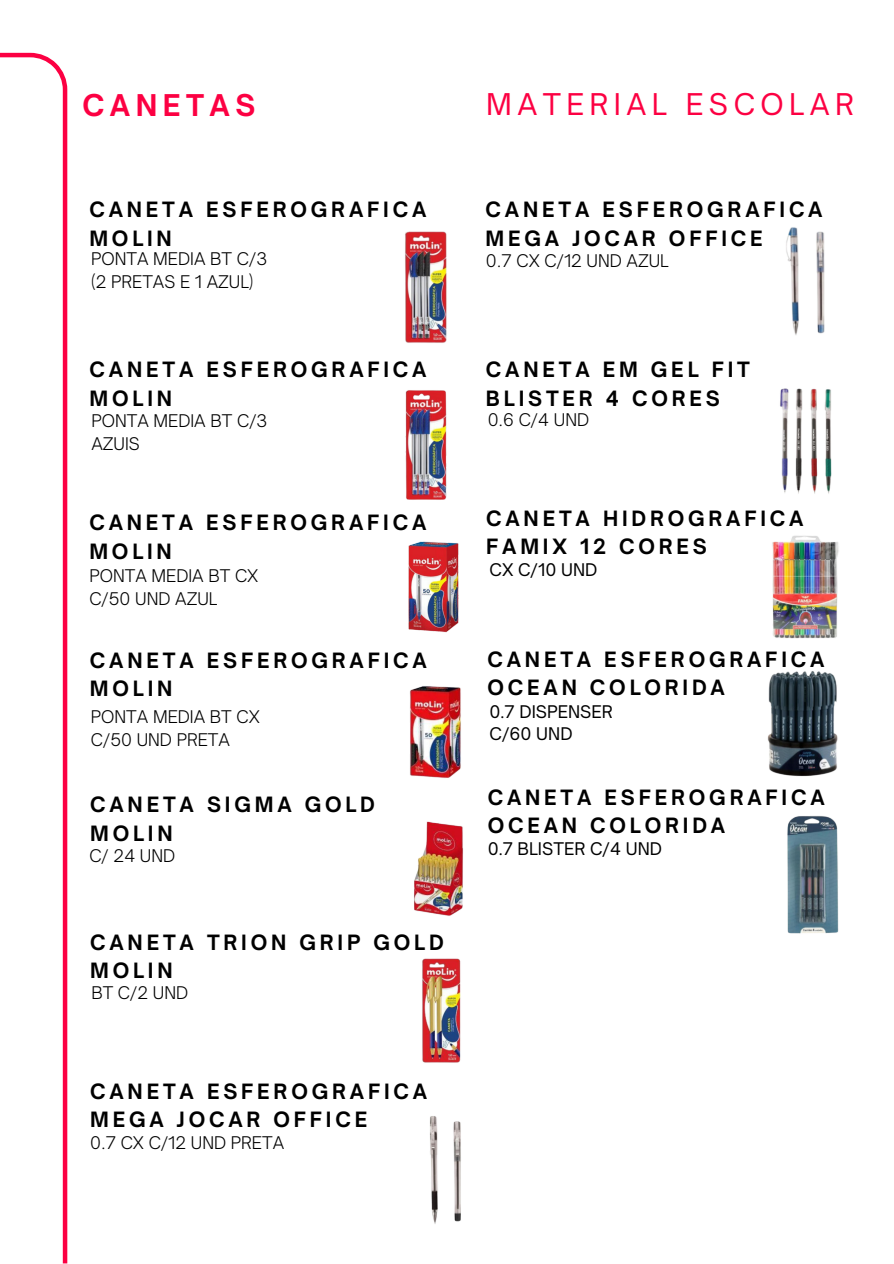
<style>
.page{position:relative;width:894px;height:1264px;background:#fff}
.page>*{position:absolute;margin:0;border:0;box-sizing:border-box;transform-origin:0 0}
.t1{font:28.65px "Open Sauce One";letter-spacing:.19em;color:#fc0042}
.t2{font:700 28.65px "Open Sauce One";letter-spacing:.19em;color:#fc0042}
.t3{font:700 20.25px/28.2px "Open Sauce One";letter-spacing:.19em;color:#000}
.t4{font:300 16.65px/22.6px "Open Sauce One";color:#000}
.t5{font:16.65px/22.6px "Open Sauce One";color:#000}
</style>
<div class="page">
<svg style="left:0;top:52px;width:68px;height:1211px"></svg>
<img style="left:405px;top:231px;width:42px;height:112px">
<img style="left:405px;top:390px;width:42px;height:110px">
<img style="left:408px;top:541px;width:51px;height:92px">
<img style="left:410px;top:686px;width:51px;height:92px">
<img style="left:414px;top:821px;width:49px;height:95px">
<img style="left:422px;top:958px;width:39px;height:105px">
<img style="left:430px;top:1116px;width:31px;height:108px">
<img style="left:786px;top:227px;width:39px;height:108px">
<img style="left:780px;top:388px;width:52px;height:106px">
<img style="left:772px;top:535px;width:67px;height:104px">
<img style="left:767px;top:671px;width:71px;height:106px">
<img style="left:787px;top:816px;width:52px;height:118px">
<h2 class="t2" style="left:82px;top:87px;width:174px">CANETAS</h2>
<p class="t1" style="left:486px;top:87px;width:369px">MATERIAL ESCOLAR</p>
<h1 class="t3" style="left:89px;top:195px;width:338px">CANETA ESFEROGRAFICA<br>MOLIN</h1>
<h3 class="t4" style="left:91px;top:247px;width:177px">PONTA MEDIA BT C/3 (2 PRETAS E 1 AZUL)</h3>
<h3 class="t3" style="left:90px;top:355px;width:338px">CANETA ESFEROGRAFICA<br>MOLIN</h3>
<p class="t4" style="left:91px;top:409px;width:177px">PONTA MEDIA BT C/3<br>AZUIS</p>
<p class="t3" style="left:89px;top:508px;width:338px">CANETA ESFEROGRAFICA<br>MOLIN</p>
<p class="t4" style="left:89px;top:564px;width:170px">PONTA MEDIA BT CX<br>C/50 UND AZUL</p>
<p class="t3" style="left:90px;top:646px;width:338px">CANETA ESFEROGRAFICA<br>MOLIN</p>
<h3 class="t4" style="left:91px;top:705px;width:170px">PONTA MEDIA BT CX<br>C/50 UND PRETA</h3>
<h3 class="t3" style="left:90px;top:790px;width:286px">CANETA SIGMA GOLD<br>MOLIN</h3>
<p class="t4" style="left:89px;top:844px;width:87px">C/ 24 UND</p>
<p class="t3" style="left:90px;top:928px;width:355px">CANETA TRION GRIP GOLD<br>MOLIN</p>
<p class="t4" style="left:91px;top:981px;width:98px">BT C/2 UND</p>
<p class="t3" style="left:90px;top:1077px;width:338px">CANETA ESFEROGRAFICA<br>MEGA JOCAR OFFICE</p>
<h3 class="t4" style="left:90px;top:1130px;width:195px">0.7 CX C/12 UND PRETA</h3>
<h3 class="t3" style="left:485px;top:195px;width:338px">CANETA ESFEROGRAFICA<br>MEGA JOCAR OFFICE</h3>
<p class="t4" style="left:486px;top:249px;width:184px">0.7 CX C/12 UND AZUL</p>
<p class="t3" style="left:486px;top:355px;width:265px">CANETA EM GEL FIT<br>BLISTER 4 CORES</p>
<p class="t4" style="left:487px;top:408px;width:103px">0.6 C/4 UND</p>
<p class="t3" style="left:486px;top:504px;width:319px">CANETA HIDROGRAFICA<br>FAMIX 12 CORES</p>
<h3 class="t5" style="left:489px;top:558px;width:109px">CX C/10 UND</h3>
<h3 class="t3" style="left:487px;top:645px;width:338px">CANETA ESFEROGRAFICA<br>OCEAN COLORIDA</h3>
<p class="t5" style="left:489px;top:700px;width:125px">0.7 DISPENSER<br>C/60 UND</p>
<p class="t3" style="left:487px;top:783px;width:338px">CANETA ESFEROGRAFICA<br>OCEAN COLORIDA</p>
<p class="t5" style="left:487px;top:837px;width:176px">0.7 BLISTER C/4 UND</p>
</div>
